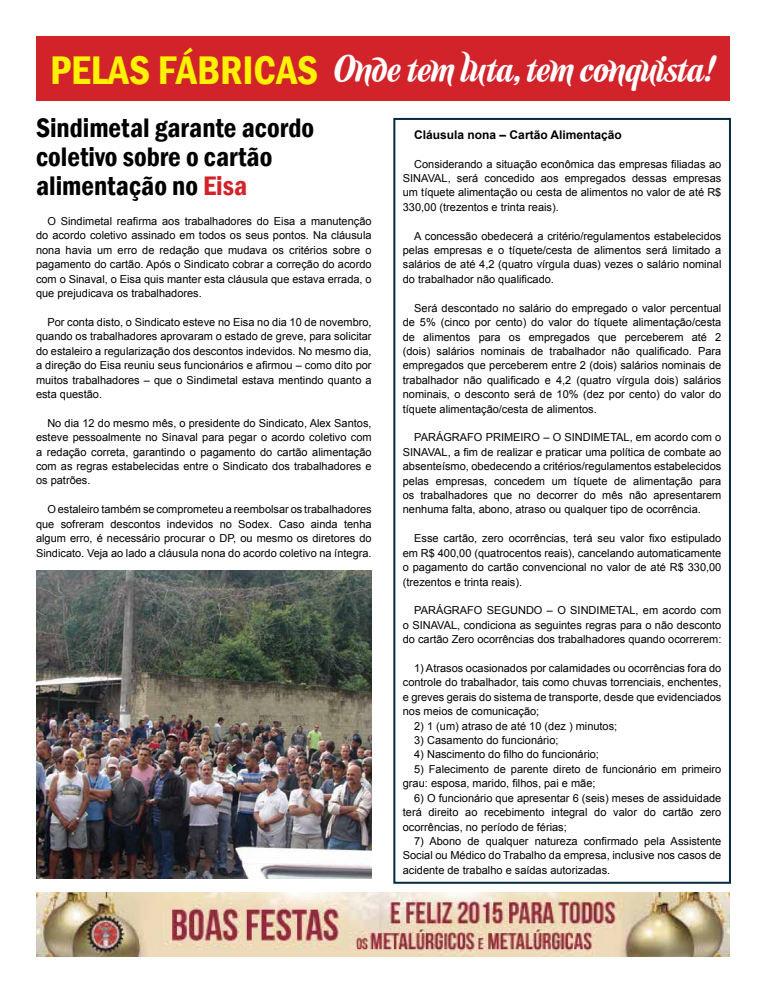
<style>
.page{position:relative;width:766px;height:993px;background:#fff}
.page>*{position:absolute;margin:0;border:0;box-sizing:border-box;transform-origin:0 0}
.t1{font:600 condensed 41px "Franklin Gothic";color:#fff200}
.t2{font:35px "Semilla";letter-spacing:-.005em;color:#fff}
.t3{font:600 condensed 27.5px/29px "Franklin Gothic";color:#000}
.t4{font:700 12px "Arial";color:#000}
.t5{font:11px/14.4px "Arial";color:#000;text-align:justify}
.s1{font-family:"Franklin Gothic";font-weight:600;font-stretch:condensed;font-size:41px;color:#fff200}
.s2{color:#d2232a}
</style>
<div class="page">
<div style="left:36px;top:36px;width:693px;height:65px;background:#d2232a"></div>
<img style="left:36px;top:570px;width:335px;height:307px">
<div style="left:393px;top:118px;width:337px;height:765px;border:2px solid #032b3e"></div>
<img style="left:36px;top:892px;width:693px;height:64px">
<h1 class="t1" style="left:50px;top:43px;width:21px">PELAS</h1>
<h2 class="t2" style="left:158px;top:48px;width:555px"><span class="s1">FÁBRI CAS</span> Onde tem luta, tem conquista!</h2>
<p class="t4" style="left:414px;top:126px;width:209px">Cláusula nona – Cartão Alimentação</p>
<p class="t5" style="left:403px;top:156px;width:320px;text-indent:11px">Considerando a situação econômica das empresas filiadas ao SINAVAL, será concedido aos empregados dessas empresas um tíquete alimentação ou cesta de alimentos no valor de até R$ 330,00 (trezentos e trinta reais).</p>
<p class="t5" style="left:403px;top:228px;width:320px;text-indent:11px">A concessão obedecerá a critério/regulamentos estabelecidos pelas empresas e o tíquete/cesta de alimentos será limitado a salários de até 4,2 (quatro vírgula duas) vezes o salário nominal do trabalhador não qualificado.</p>
<p class="t5" style="left:403px;top:300px;width:320px;text-indent:11px">Será descontado no salário do empregado o valor percentual de 5% (cinco por cento) do valor do tíquete alimentação/cesta de alimentos para os empregados que perceberem até 2 (dois) salários nominais de trabalhador não qualificado. Para empregados que perceberem entre 2 (dois) salários nominais de trabalhador não qualificado e 4,2 (quatro vírgula dois) salários nominais, o desconto será de 10% (dez por cento) do valor do tíquete alimentação/cesta de alimentos.</p>
<p class="t5" style="left:403px;top:430px;width:320px;text-indent:11px">PARÁGRAFO PRIMEIRO – O SINDIMETAL, em acordo com o SINAVAL, a fim de realizar e praticar uma política de combate ao absenteísmo, obedecendo a critérios/regulamentos estabelecidos pelas empresas, concedem um tíquete de alimentação para os trabalhadores que no decorrer do mês não apresentarem nenhuma falta, abono, atraso ou qualquer tipo de ocorrência.</p>
<p class="t5" style="left:403px;top:531px;width:320px;text-indent:11px">Esse cartão, zero ocorrências, terá seu valor fixo estipulado em R$ 400,00 (quatrocentos reais), cancelando automaticamente o pagamento do cartão convencional no valor de até R$ 330,00 (trezentos e trinta reais).</p>
<p class="t5" style="left:403px;top:603px;width:320px;text-indent:11px">PARÁGRAFO SEGUNDO – O SINDIMETAL, em acordo com o SINAVAL, condiciona as seguintes regras para o não desconto do cartão Zero ocorrências dos trabalhadores quando ocorrerem:</p>
<p class="t5" style="left:403px;top:660px;width:320px;text-indent:11px">1) Atrasos ocasionados por calamidades ou ocorrências fora do controle do trabalhador, tais como chuvas torrenciais, enchentes, e greves gerais do sistema de transporte, desde que evidenciados nos meios de comunicação;</p>
<p class="t5" style="left:414px;top:718px;width:204px">2) 1 (um) atraso de até 10 (dez ) minutos;</p>
<p class="t5" style="left:414px;top:732px;width:146px">3) Casamento do funcionário;</p>
<p class="t5" style="left:414px;top:747px;width:186px">4) Nascimento do filho do funcionário;</p>
<p class="t5" style="left:403px;top:761px;width:320px;text-indent:11px">5) Falecimento de parente direto de funcionário em primeiro grau: esposa, marido, filhos, pai e mãe;</p>
<p class="t5" style="left:403px;top:790px;width:320px;text-indent:11px">6) O funcionário que apresentar 6 (seis) meses de assiduidade terá direito ao recebimento integral do valor do cartão zero ocorrências, no período de férias;</p>
<p class="t5" style="left:403px;top:833px;width:320px;text-indent:11px">7) Abono de qualquer natureza confirmado pela Assistente Social ou Médico do Trabalho da empresa, inclusive nos casos de acidente de trabalho e saídas autorizadas.</p>
<h3 class="t3" style="left:36px;top:113px;width:279px">Sindimetal garante acordo coletivo sobre o cartão alimentação no <span class="s2">Eisa</span></h3>
<p class="t5" style="left:36px;top:214px;width:337px;text-indent:11px">O Sindimetal reafirma aos trabalhadores do Eisa a manutenção do acordo coletivo assinado em todos os seus pontos. Na cláusula nona havia um erro de redação que mudava os critérios sobre o pagamento do cartão. Após o Sindicato cobrar a correção do acordo com o Sinaval, o Eisa quis manter esta cláusula que estava errada, o que prejudicava os trabalhadores.</p>
<p class="t5" style="left:36px;top:315px;width:337px;text-indent:11px">Por conta disto, o Sindicato esteve no Eisa no dia 10 de novembro, quando os trabalhadores aprovaram o estado de greve, para solicitar do estaleiro a regularização dos descontos indevidos. No mesmo dia, a direção do Eisa reuniu seus funcionários e afirmou – como dito por muitos trabalhadores – que o Sindimetal estava mentindo quanto a esta questão.</p>
<p class="t5" style="left:36px;top:415px;width:337px;text-indent:11px">No dia 12 do mesmo mês, o presidente do Sindicato, Alex Santos, esteve pessoalmente no Sinaval para pegar o acordo coletivo com a redação correta, garantindo o pagamento do cartão alimentação com as regras estabelecidas entre o Sindicato dos trabalhadores e os patrões.</p>
<p class="t5" style="left:36px;top:502px;width:337px;text-indent:11px">O estaleiro também se comprometeu a reembolsar os trabalhadores que sofreram descontos indevidos no Sodex. Caso ainda tenha algum erro, é necessário procurar o DP, ou mesmo os diretores do Sindicato. Veja ao lado a cláusula nona do acordo coletivo na íntegra.</p>
</div>
